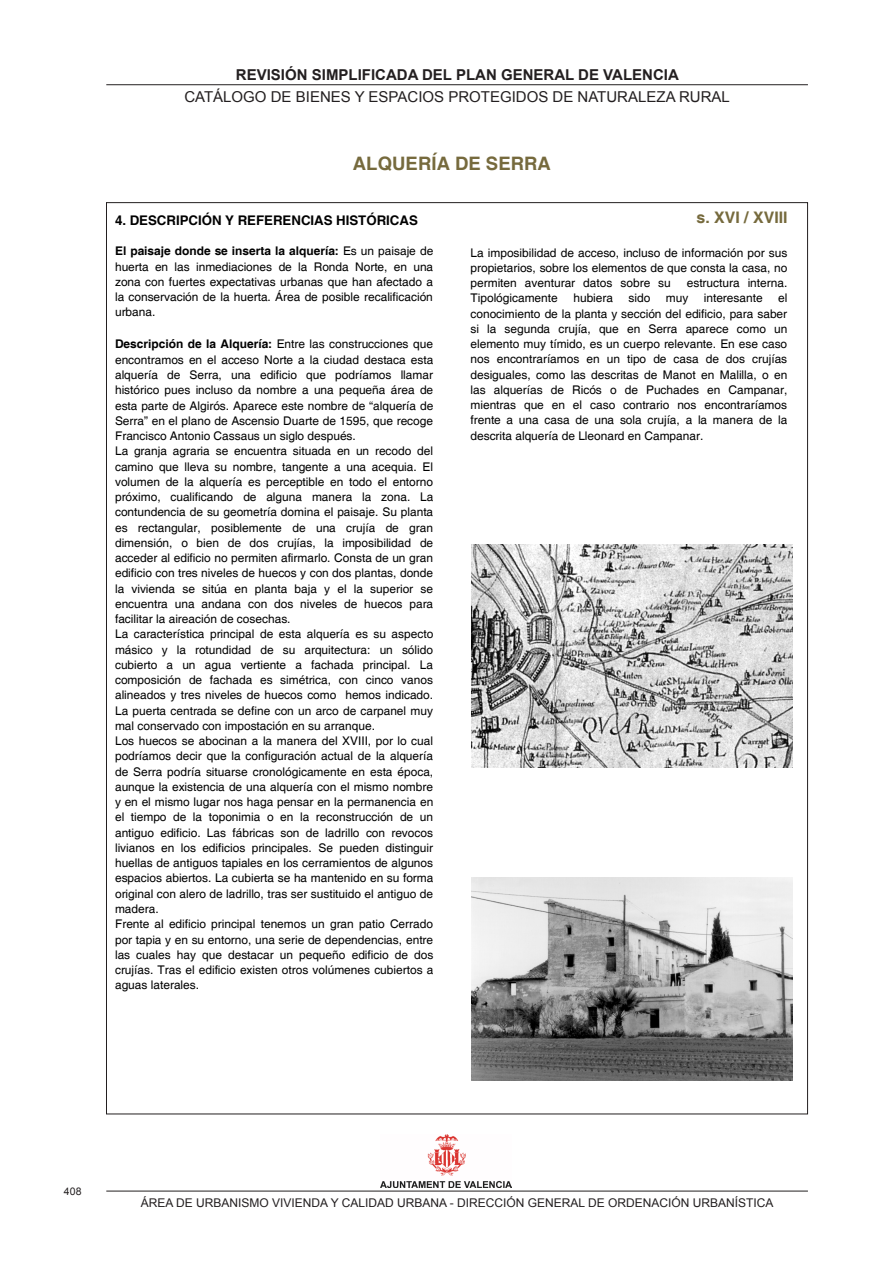
<style>
.page{position:relative;width:893px;height:1263px;background:#fff}
.page>*{position:absolute;margin:0;border:0;box-sizing:border-box;transform-origin:0 0}
.t1{font:700 18.6px "Helvetica";letter-spacing:.005em;color:#766a3d}
.t2{font:700 15.9px "Helvetica";color:#766a3d}
.t3{font:15px "Arial";color:#231f20}
.t4{font:700 15px "Arial";color:#231f20}
.t5{font:700 13.35px "Helvetica";letter-spacing:-.005em;color:#000}
.t6{font:12px/15.3px "Helvetica";color:#000;text-align:justify}
.t7{font:12px "Arial";color:#231f20}
.t8{font:10.5px "Arial";color:#231f20}
.s1{font-weight:700}
</style>
<div class="page">
<hr style="left:106px;top:84px;width:702px;height:1px;background:#231f20">
<img style="left:381px;top:1134px;width:130px;height:53px">
<hr style="left:106px;top:1191px;width:702px;height:1px;background:#231f20">
<img style="left:472px;top:877px;width:321px;height:203px">
<img style="left:472px;top:544px;width:321px;height:223px">
<p class="t4" style="left:236px;top:65px;width:444px">REVISIÓN SIMPLIFICADA DEL PLAN GENERAL DE VALENCIA</p>
<p class="t3" style="left:184px;top:87px;width:547px">CATÁLOGO DE BIENES Y ESPACIOS PROTEGIDOS DE NATURALEZA RURAL</p>
<p class="t1" style="left:353px;top:152px;width:200px">ALQUERÍA DE SERRA</p>
<p class="t5" style="left:115px;top:212px;width:304px">4. DESCRIPCIÓN Y REFERENCIAS HISTÓRICAS</p>
<p class="t6" style="left:115px;top:244px;width:320px"><span class="s1">El paisaje donde se inserta la alquería:</span> Es un paisaje de huerta en las inmediaciones de la Ronda Norte, en una zona con fuertes expectativas urbanas que han afectado a la conservación de la huerta. Área de posible recalificación urbana.</p>
<p class="t6" style="left:115px;top:337px;width:320px;text-align:left"><span class="s1">Descripción de la Alquería:</span> Entre las construcciones que encontramos en el acceso Norte a la ciudad destaca esta alquería de Serra, una edificio que podríamos llamar histórico pues incluso da nombre a una pequeña área de esta parte de Algirós. Aparece este nombre de “alquería de Serra” en el plano de Ascensio Duarte de 1595, que recoge Francisco Antonio Cassaus un siglo después.<br>La granja agraria se encuentra situada en un recodo del camino que lleva su nombre, tangente a una acequia. El volumen de la alquería es perceptible en todo el entorno próximo, cualificando de alguna manera la zona. La contundencia de su geometría domina el paisaje. Su planta es rectangular, posiblemente de una crujía de gran dimensión, o bien de dos crujías, la imposibilidad de acceder al edificio no permiten afirmarlo. Consta de un gran edificio con tres niveles de huecos y con dos plantas, donde la vivienda se sitúa en planta baja y el la superior se encuentra una andana con dos niveles de huecos para facilitar la aireación de cosechas.<br>La característica principal de esta alquería es su aspecto másico y la rotundidad de su arquitectura: un sólido cubierto a un agua vertiente a fachada principal. La composición de fachada es simétrica, con cinco vanos alineados y tres niveles de huecos como hemos indicado.<br>La puerta centrada se define con un arco de carpanel muy mal conservado con impostación en su arranque.<br>Los huecos se abocinan a la manera del XVIII, por lo cual podríamos decir que la configuración actual de la alquería de Serra podría situarse cronológicamente en esta época, aunque la existencia de una alquería con el mismo nombre y en el mismo lugar nos haga pensar en la permanencia en el tiempo de la toponimia o en la reconstrucción de un antiguo edificio. Las fábricas son de ladrillo con revocos livianos en los edificios principales. Se pueden distinguir huellas de antiguos tapiales en los cerramientos de algunos espacios abiertos. La cubierta se ha mantenido en su forma original con alero de ladrillo, tras ser sustituido el antiguo de madera.<br>Frente al edificio principal tenemos un gran patio Cerrado por tapia y en su entorno, una serie de dependencias, entre las cuales hay que destacar un pequeño edificio de dos crujías. Tras el edificio existen otros volúmenes cubiertos a aguas laterales.</p>
<p class="t2" style="left:696px;top:208px;width:93px">s. XVI / XVIII</p>
<p class="t6" style="left:470px;top:245px;width:318px">La imposibilidad de acceso, incluso de información por sus propietarios, sobre los elementos de que consta la casa, no permiten aventurar datos sobre su</p>
<p class="t6" style="left:687px;top:276px;width:102px">estructura interna.</p>
<p class="t6" style="left:470px;top:291px;width:89px">Tipológicamente</p>
<p class="t6" style="left:573px;top:291px;width:41px">hubiera</p>
<p class="t6" style="left:629px;top:291px;width:23px">sido</p>
<p class="t6" style="left:666px;top:291px;width:24px">muy</p>
<p class="t6" style="left:704px;top:291px;width:60px">interesante</p>
<p class="t6" style="left:470px;top:291px;width:318px;text-indent:308px">el conocimiento de la planta y sección del edificio, para saber si la segunda crujía, que en Serra aparece como un elemento muy tímido, es un cuerpo relevante. En ese caso nos encontraríamos en un tipo de casa de dos crujías desiguales, como las descritas de Manot en Malilla, o en las alquerías de Ricós o de Puchades en Campanar, mientras que en el caso contrario nos encontraríamos frente a una casa de una sola crujía, a la manera de la descrita alquería de Lleonard en Campanar.</p>
<p class="t8" style="left:64px;top:1185px;width:19px">408</p>
<p class="t7" style="left:141px;top:1195px;width:634px">ÁREA DE URBANISMO VIVIENDA Y CALIDAD URBANA - DIRECCIÓN GENERAL DE ORDENACIÓN URBANÍSTICA</p>
</div>
